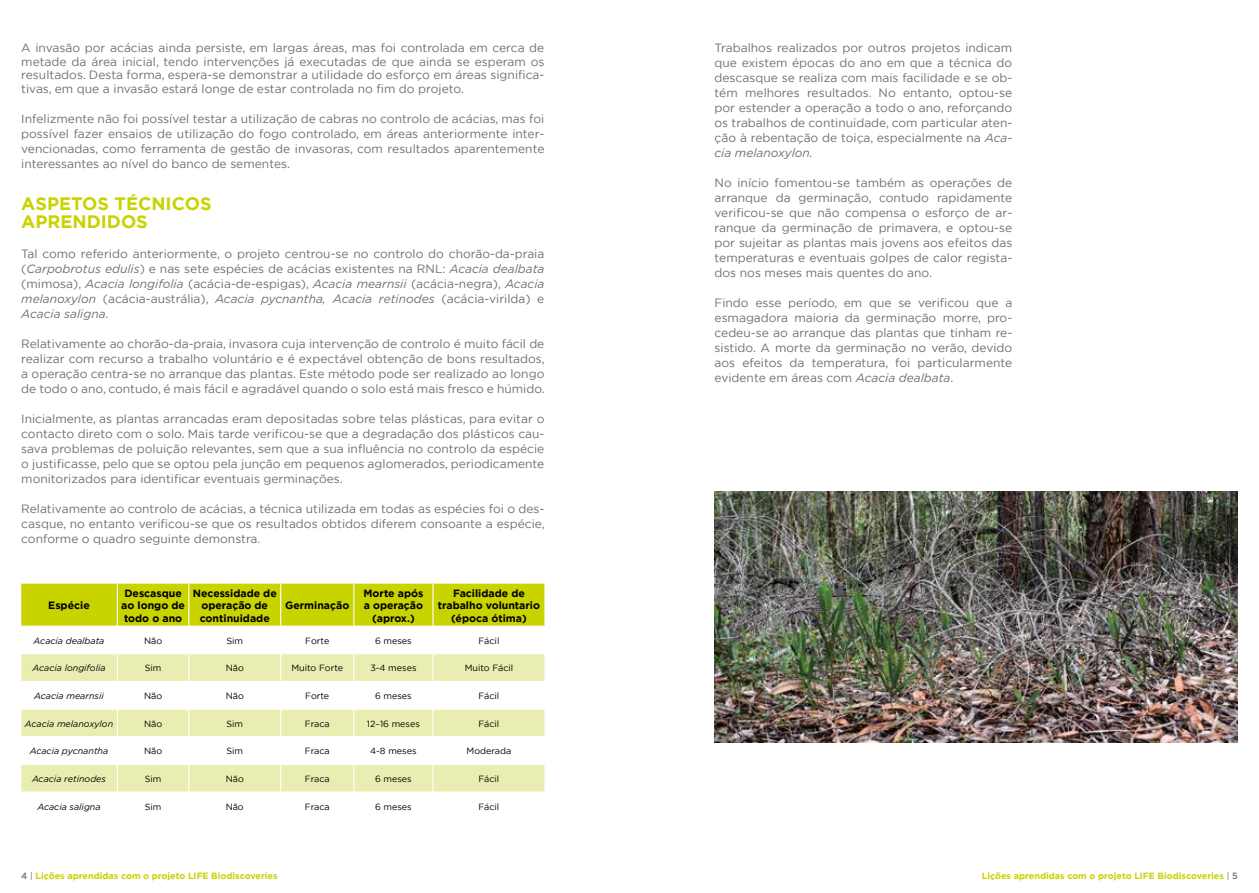
<style>
.page{position:relative;width:1259px;height:893px;background:#fff}
.page>*{position:absolute;margin:0;border:0;box-sizing:border-box;transform-origin:0 0}
.t1{font:700 18px/18px "Gotham";color:#c8d300}
.t2{font:12px/15px "Gotham";color:#706f6f;text-align:justify}
.t3{font:700 10.5px/12.6px "Gotham";color:#000;text-align:center}
.t4{font:9px "Gotham";color:#000}
.t5{font:italic 9px "Gotham";color:#000}
.t6{font:700 9px "Gotham";color:#c8d300}
.s1{font-style:italic}
.s2{font-weight:500;color:#706f6f}
.s3{font-weight:400;color:#706f6f}
</style>
<div class="page">
<svg style="left:21px;top:584px;width:523px;height:208px"></svg>
<img style="left:714px;top:491px;width:523px;height:251px">
<p class="t2" style="left:21px;top:41px;width:525px;line-height:13.5px">A invasão por acácias ainda persiste, em largas áreas, mas foi controlada em cerca de metade da área inicial, tendo intervenções já executadas de que ainda se esperam os resultados. Desta forma, espera-se demonstrar a utilidade do esforço em áreas significa&shy;tivas, em que a invasão estará longe de estar controlada no fim do projeto.</p>
<p class="t2" style="left:21px;top:111px;width:525px">Infelizmente não foi possível testar a utilização de cabras no controlo de acácias, mas foi possível fazer ensaios de utilização do fogo controlado, em áreas anteriormente inter&shy;vencionadas, como ferramenta de gestão de invasoras, com resultados aparentemente interessantes ao nível do banco de sementes.</p>
<h1 class="t1" style="left:21px;top:194px;width:192px">ASPETOS TÉCNICOS<br>APRENDIDOS</h1>
<p class="t2" style="left:21px;top:246px;width:524px">Tal como referido anteriormente, o projeto centrou-se no controlo do chorão-da-praia (<span class="s1">Carpobrotus edulis</span>) e nas sete espécies de acácias existentes na RNL: <span class="s1">Acacia dealbata </span>(mimosa), <span class="s1">Acacia longifolia</span> (acácia-de-espigas), <span class="s1">Acacia mearnsii</span> (acácia-negra), <span class="s1">Acacia melanoxylon</span> (acácia-austrália), <span class="s1">Acacia pycnantha, Acacia retinodes</span> (acácia-virilda) e <span class="s1">Acacia saligna</span>.</p>
<p class="t2" style="left:21px;top:336px;width:525px">Relativamente ao chorão-da-praia, invasora cuja intervenção de controlo é muito fácil de realizar com recurso a trabalho voluntário e é expectável obtenção de bons resultados, a operação centra-se no arranque das plantas. Este método pode ser realizado ao longo de todo o ano, contudo, é mais fácil e agradável quando o solo está mais fresco e húmido.</p>
<p class="t2" style="left:21px;top:411px;width:524px">Inicialmente, as plantas arrancadas eram depositadas sobre telas plásticas, para evitar o contacto direto com o solo. Mais tarde verificou-se que a degradação dos plásticos cau&shy;sava problemas de poluição relevantes, sem que a sua influência no controlo da espécie o justificasse, pelo que se optou pela junção em pequenos aglomerados, periodicamente monitorizados para identificar eventuais germinações.</p>
<p class="t2" style="left:21px;top:501px;width:525px">Relativamente ao controlo de acácias, a técnica utilizada em todas as espécies foi o des&shy;casque, no entanto verificou-se que os resultados obtidos diferem consoante a espécie, conforme o quadro seguinte demonstra.</p>
<p class="t3" style="left:48px;top:599px;width:43px">Espécie</p>
<p class="t3" style="left:121px;top:586px;width:65px;text-align:left">Descasque ao longo de todo o ano</p>
<p class="t3" style="left:193px;top:586px;width:86px">Necessidade de operação de continuidade</p>
<p class="t3" style="left:285px;top:599px;width:66px">Germinação</p>
<p class="t3" style="left:363px;top:586px;width:61px">Morte após a operação (aprox.)</p>
<p class="t3" style="left:438px;top:586px;width:104px">Facilidade de trabalho voluntario (época ótima)</p>
<p class="t5" style="left:34px;top:635px;width:72px">Acacia dealbata</p>
<p class="t4" style="left:144px;top:635px;width:20px">Não</p>
<p class="t4" style="left:226px;top:635px;width:18px">Sim</p>
<p class="t4" style="left:305px;top:635px;width:26px">Forte</p>
<p class="t4" style="left:375px;top:635px;width:38px">6 meses</p>
<p class="t4" style="left:478px;top:635px;width:22px">Fácil</p>
<p class="t5" style="left:32px;top:662px;width:75px">Acacia longifolia</p>
<p class="t4" style="left:145px;top:662px;width:18px">Sim</p>
<p class="t4" style="left:226px;top:662px;width:20px">Não</p>
<p class="t4" style="left:291px;top:662px;width:53px">Muito Forte</p>
<p class="t4" style="left:370px;top:662px;width:48px">3-4 meses</p>
<p class="t4" style="left:465px;top:662px;width:50px">Muito Fácil</p>
<p class="t5" style="left:34px;top:690px;width:71px">Acacia mearnsii</p>
<p class="t4" style="left:144px;top:690px;width:20px">Não</p>
<p class="t4" style="left:226px;top:690px;width:20px">Não</p>
<p class="t4" style="left:305px;top:690px;width:26px">Forte</p>
<p class="t4" style="left:375px;top:690px;width:38px">6 meses</p>
<p class="t4" style="left:478px;top:690px;width:22px">Fácil</p>
<p class="t5" style="left:25px;top:717px;width:90px">Acacia melanoxylon</p>
<p class="t4" style="left:144px;top:717px;width:20px">Não</p>
<p class="t4" style="left:226px;top:717px;width:18px">Sim</p>
<p class="t4" style="left:305px;top:717px;width:26px">Fraca</p>
<p class="t4" style="left:367px;top:717px;width:55px">12–16 meses</p>
<p class="t4" style="left:478px;top:717px;width:22px">Fácil</p>
<p class="t5" style="left:30px;top:745px;width:80px">Acacia pycnantha</p>
<p class="t4" style="left:144px;top:745px;width:20px">Não</p>
<p class="t4" style="left:226px;top:745px;width:18px">Sim</p>
<p class="t4" style="left:305px;top:745px;width:26px">Fraca</p>
<p class="t4" style="left:370px;top:745px;width:48px">4-8 meses</p>
<p class="t4" style="left:466px;top:745px;width:46px">Moderada</p>
<p class="t5" style="left:32px;top:773px;width:76px">Acacia retinodes</p>
<p class="t4" style="left:145px;top:773px;width:18px">Sim</p>
<p class="t4" style="left:226px;top:773px;width:20px">Não</p>
<p class="t4" style="left:305px;top:773px;width:26px">Fraca</p>
<p class="t4" style="left:375px;top:773px;width:38px">6 meses</p>
<p class="t4" style="left:478px;top:773px;width:22px">Fácil</p>
<p class="t5" style="left:37px;top:801px;width:65px">Acacia saligna</p>
<p class="t4" style="left:145px;top:801px;width:18px">Sim</p>
<p class="t4" style="left:226px;top:801px;width:20px">Não</p>
<p class="t4" style="left:305px;top:801px;width:26px">Fraca</p>
<p class="t4" style="left:375px;top:801px;width:38px">6 meses</p>
<p class="t4" style="left:478px;top:801px;width:22px">Fácil</p>
<p class="t6" style="left:21px;top:870px;width:258px"><span class="s2">4</span> <span class="s3">|</span> Lições aprendidas com o projeto LIFE Biodiscoveries</p>
<p class="t2" style="left:714px;top:40px;width:299px">Trabalhos realizados por outros projetos indicam que existem épocas do ano em que a técnica do descasque se realiza com mais facilidade e se ob&shy;tém melhores resultados. No entanto, optou-se por estender a operação a todo o ano, reforçando os trabalhos de continuidade, com particular aten&shy;ção à rebentação de toiça, especialmente na <span class="s1">Aca&shy;cia melanoxylon.</span></p>
<p class="t2" style="left:714px;top:175px;width:299px">No início fomentou-se também as operações de arranque da germinação, contudo rapidamente verificou-se que não compensa o esforço de ar&shy;ranque da germinação de primavera, e optou-se por sujeitar as plantas mais jovens aos efeitos das temperaturas e eventuais golpes de calor regista&shy;dos nos meses mais quentes do ano.</p>
<p class="t2" style="left:714px;top:295px;width:299px">Findo esse período, em que se verificou que a esmagadora maioria da germinação morre, pro&shy;cedeu-se ao arranque das plantas que tinham re&shy;sistido. A morte da germinação no verão, devido aos efeitos da temperatura, foi particularmente evidente em áreas com <span class="s1">Acacia dealbata</span>.</p>
<p class="t6" style="left:982px;top:870px;width:257px">Lições aprendidas com o projeto LIFE Biodiscoveries <span class="s3">|</span> <span class="s2">5</span></p>
</div>
